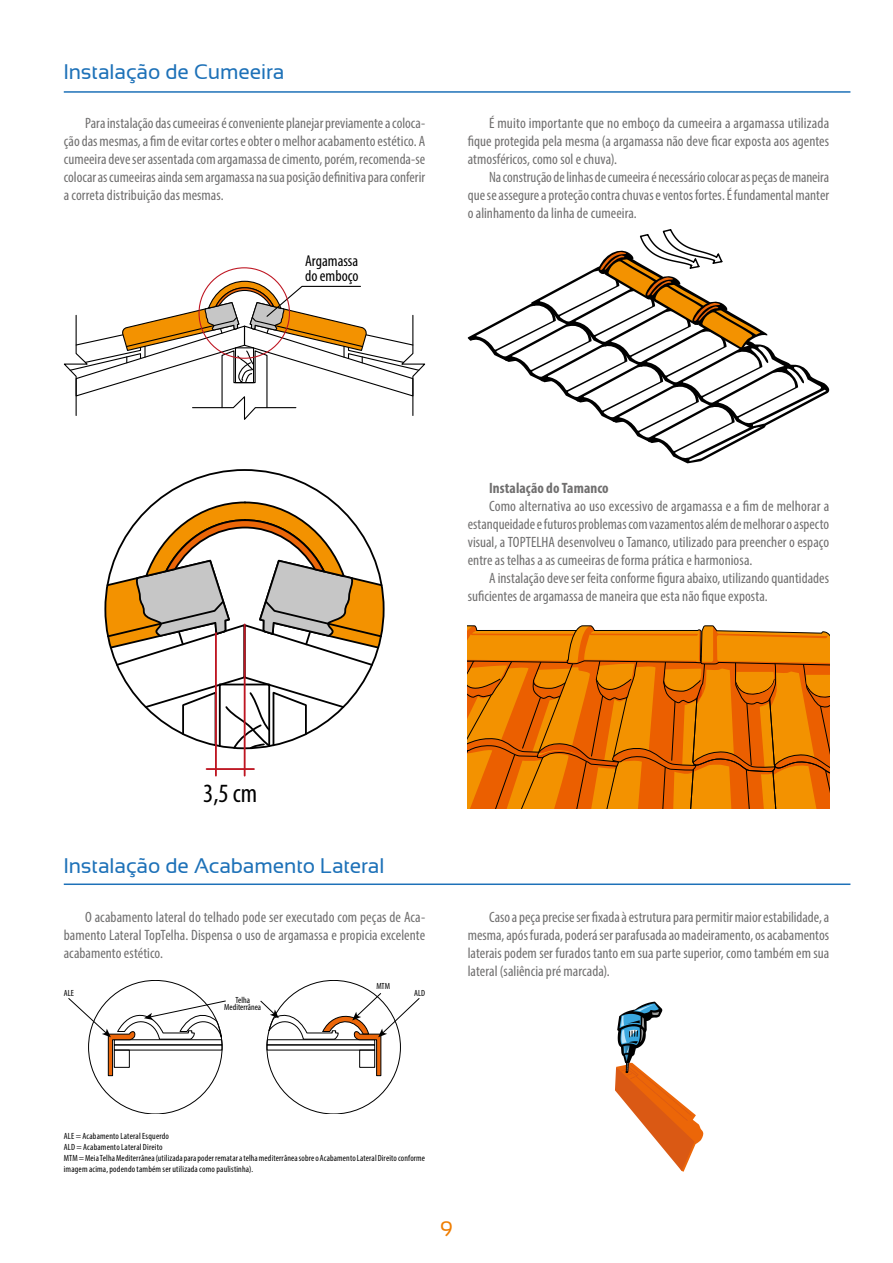
<style>
.page{position:relative;width:893px;height:1263px;background:#fff}
.page>*{position:absolute;margin:0;border:0;box-sizing:border-box;transform-origin:0 0}
.t1{font:condensed 26.4px "Myriad Pro";color:#000}
.t2{font:21px "Sansation";letter-spacing:-.005em;color:#1d71b8}
.t3{font:21px "Sansation";color:#ef7d00}
.t4{font:condensed 15.75px/14.5px "Myriad Pro";color:#000}
.t5{font:condensed 15px/18px "Myriad Pro";letter-spacing:.005em;color:#706f6f;text-align:justify}
.t6{font:700 condensed 15px "Myriad Pro";letter-spacing:.005em;color:#706f6f}
.t7{font:condensed 9px/10.8px "Myriad Pro";letter-spacing:.02em;color:#000}
.t8{font:condensed 9px/7.2px "Myriad Pro";color:#000;text-align:center}
</style>
<div class="page">
<svg style="left:260px;top:992px;width:160px;height:84px"></svg>
<svg style="left:68px;top:997px;width:158px;height:79px"></svg>
<svg style="left:615px;top:1002px;width:88px;height:170px"></svg>
<svg style="left:64px;top:280px;width:361px;height:140px"></svg>
<svg style="left:105px;top:501px;width:279px;height:250px"></svg>
<hr style="left:244px;top:624px;width:2px;height:152px;background:#be1622">
<hr style="left:215px;top:633px;width:2px;height:143px;background:#be1622">
<hr style="left:207px;top:768px;width:47px;height:2px;background:#be1622">
<svg style="left:468px;top:229px;width:361px;height:234px"></svg>
<svg style="left:468px;top:625px;width:361px;height:183px;background:#e37a06"></svg>
<hr style="left:64px;top:91px;width:786px;height:2px;background:#1d71b8">
<hr style="left:64px;top:883px;width:786px;height:2px;background:#1d71b8">
<h2 class="t2" style="left:64px;top:60px;width:222px">Instalação de Cumeeira</h2>
<p class="t5" style="left:64px;top:114px;width:363px;text-indent:21px">Para instalação das cumeeiras é conveniente planejar previamente a coloca&shy;ção das mesmas, a fim de evitar cortes e obter o melhor acabamento estético. A cumeeira deve ser assentada com argamassa de cimento, porém, recomenda-se colocar as cumeeiras ainda sem argamassa na sua posição definitiva para conferir a correta distribuição das mesmas.</p>
<p class="t5" style="left:468px;top:114px;width:363px;text-indent:21px">É muito importante que no emboço da cumeeira a argamassa utilizada fique protegida pela mesma (a argamassa não deve ficar exposta aos agentes atmosféricos, como sol e chuva).</p>
<p class="t5" style="left:468px;top:168px;width:363px;text-indent:21px">Na construção de linhas de cumeeira é necessário colocar as peças de maneira que se assegure a proteção contra chuvas e ventos fortes. É fundamental manter o alinhamento da linha de cumeeira.</p>
<p class="t4" style="left:305px;top:254px;width:55px">Argamassa do emboço</p>
<h1 class="t1" style="left:203px;top:777px;width:56px">3,5 cm</h1>
<p class="t6" style="left:489px;top:478px;width:121px">Instalação do Tamanco</p>
<p class="t5" style="left:468px;top:497px;width:363px;text-indent:21px">Como alternativa ao uso excessivo de argamassa e a fim de melhorar a estanqueidade e futuros problemas com vazamentos além de melhorar o aspecto visual, a TOPTELHA desenvolveu o Tamanco, utilizado para preencher o espaço entre as telhas a as cumeeiras de forma prática e harmoniosa.</p>
<p class="t5" style="left:468px;top:569px;width:363px;text-indent:21px">A instalação deve ser feita conforme figura abaixo, utilizando quantidades suficientes de argamassa de maneira que esta não fique exposta.</p>
<h2 class="t2" style="left:64px;top:854px;width:322px">Instalação de Acabamento Lateral</h2>
<p class="t5" style="left:64px;top:908px;width:363px;text-indent:21px">O acabamento lateral do telhado pode ser executado com peças de Aca&shy;bamento Lateral TopTelha. Dispensa o uso de argamassa e propicia excelente acabamento estético.</p>
<p class="t5" style="left:468px;top:908px;width:363px;text-indent:21px">Caso a peça precise ser fixada à estrutura para permitir maior estabilidade, a mesma, após furada, poderá ser parafusada ao madeiramento, os acabamentos laterais podem ser furados tanto em sua parte superior, como também em sua lateral (saliência pré marcada).</p>
<p class="t7" style="left:64px;top:988px;width:12px">ALE</p>
<p class="t8" style="left:224px;top:996px;width:39px">Telha<br>Mediterrânea</p>
<p class="t7" style="left:376px;top:980px;width:15px">MTM</p>
<p class="t7" style="left:414px;top:988px;width:12px">ALD</p>
<p class="t7" style="left:64px;top:1131px;width:363px">ALE = Acabamento Lateral Esquerdo<br>ALD = Acabamento Lateral Direito<br>MTM = Meia Telha Mediterrânea (utilizada para poder rematar a telha mediterrânea sobre o Acabamento Lateral Direito conforme imagem acima, podendo também ser utilizada como paulistinha).</p>
<h2 class="t3" style="left:440px;top:1217px;width:14px">9</h2>
</div>
